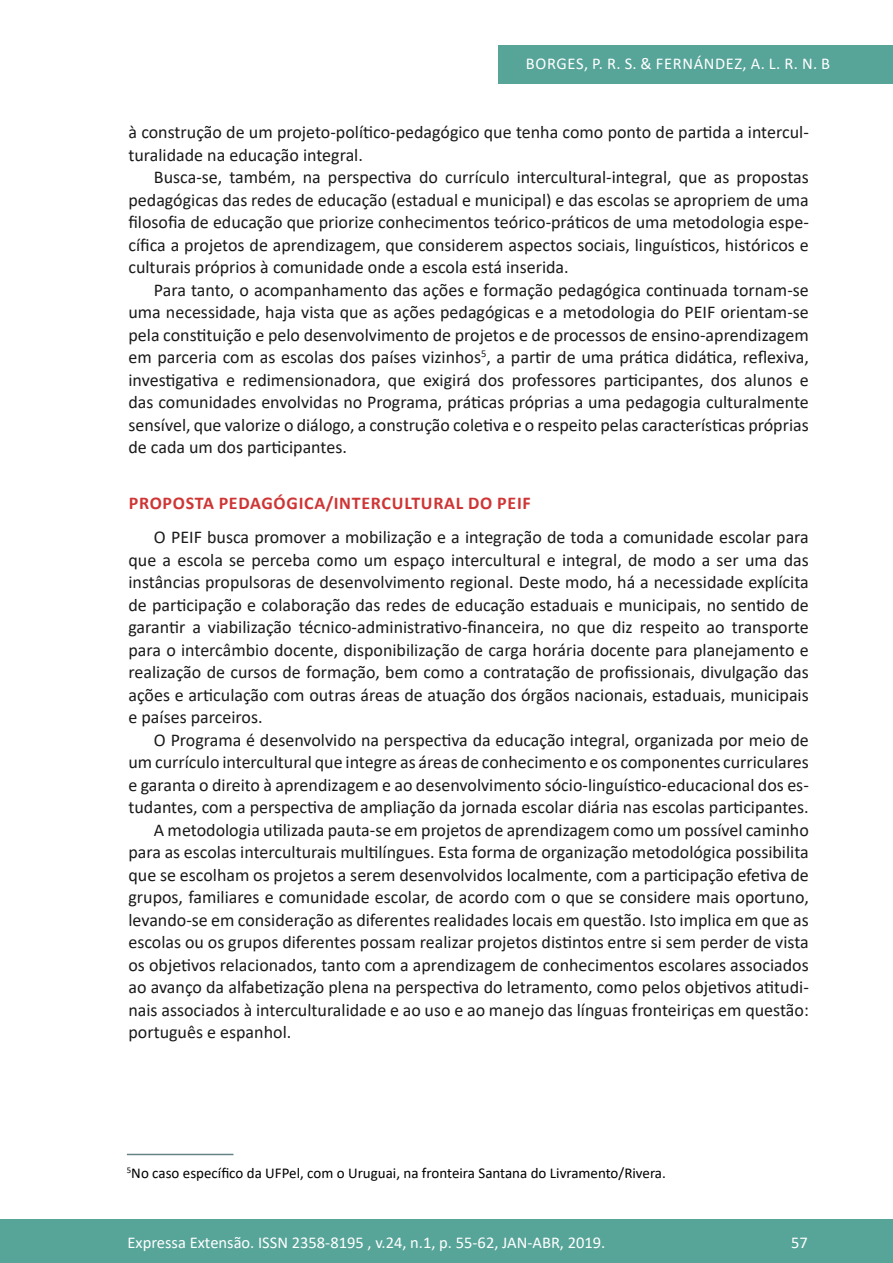
<style>
.page{position:relative;width:893px;height:1263px;background:#fff}
.page>*{position:absolute;margin:0;border:0;box-sizing:border-box;transform-origin:0 0}
.texto{font:18px/22.5px "Calibri";color:#1a1a1a;text-align:justify}
.subtitulo{font:700 18px "Calibri";letter-spacing:.04em;color:#cf3535}
.t1{font:16.5px "Calibri";color:#fff}
.t2{font:16.5px "Calibri";letter-spacing:.04em;color:#fff}
.t3{font:15px "Calibri";color:#000}
</style>
<div class="page">
<div style="left:0;top:1219px;width:893px;height:44px;background:#57a498"></div>
<div style="left:498px;top:45px;width:395px;height:39px;background:#57a498"></div>
<hr style="left:127px;top:1154px;width:106px;height:1px;background:#668387">
<p class="t2" style="left:526px;top:52px;width:306px">BORGES, P. R. S. &amp; FERNÁNDEZ, A. L. R. N. B</p>
<p class="texto" style="left:128px;top:121px;width:682px">à construção de um projeto-político-pedagógico que tenha como ponto de partida a intercul&shy;turalidade na educação integral.</p>
<p class="texto" style="left:128px;top:166px;width:682px;text-indent:26px">Busca-se, também, na perspectiva do currículo intercultural-integral, que as propostas pedagógicas das redes de educação (estadual e municipal) e das escolas se apropriem de uma filosofia de educação que priorize conhecimentos teórico-práticos de uma metodologia espe&shy;cífica a projetos de aprendizagem, que considerem aspectos sociais, linguísticos, históricos e culturais próprios à comunidade onde a escola está inserida.</p>
<p class="texto" style="left:128px;top:278px;width:682px;text-indent:26px">Para tanto, o acompanhamento das ações e formação pedagógica continuada tornam-se uma necessidade, haja vista que as ações pedagógicas e a metodologia do PEIF orientam-se pela constituição e pelo desenvolvimento de projetos e de processos de ensino-aprendizagem em parceria com as escolas dos países vizinhos<sup>5</sup>, a partir de uma prática didática, reflexiva, investigativa e redimensionadora, que exigirá dos professores participantes, dos alunos e das comunidades envolvidas no Programa, práticas próprias a uma pedagogia culturalmente sensível, que valorize o diálogo, a construção coletiva e o respeito pelas características próprias de cada um dos participantes.</p>
<p class="subtitulo" style="left:129px;top:490px;width:403px">PROPOSTA PEDAGÓGICA/INTERCULTURAL DO PEIF</p>
<p class="texto" style="left:128px;top:526px;width:682px;text-indent:26px">O PEIF busca promover a mobilização e a integração de toda a comunidade escolar para que a escola se perceba como um espaço intercultural e integral, de modo a ser uma das instâncias propulsoras de desenvolvimento regional. Deste modo, há a necessidade explícita de participação e colaboração das redes de educação estaduais e municipais, no sentido de garantir a viabilização técnico-administrativo-financeira, no que diz respeito ao transporte para o intercâmbio docente, disponibilização de carga horária docente para planejamento e realização de cursos de formação, bem como a contratação de profissionais, divulgação das ações e articulação com outras áreas de atuação dos órgãos nacionais, estaduais, municipais e países parceiros.</p>
<p class="texto" style="left:128px;top:728px;width:682px;text-indent:26px">O Programa é desenvolvido na perspectiva da educação integral, organizada por meio de um currículo intercultural que integre as áreas de conhecimento e os componentes curriculares e garanta o direito à aprendizagem e ao desenvolvimento sócio-linguístico-educacional dos es&shy;tudantes, com a perspectiva de ampliação da jornada escolar diária nas escolas participantes.</p>
<p class="texto" style="left:128px;top:818px;width:682px;text-indent:26px">A metodologia utilizada pauta-se em projetos de aprendizagem como um possível caminho para as escolas interculturais multilíngues. Esta forma de organização metodológica possibilita que se escolham os projetos a serem desenvolvidos localmente, com a participação efetiva de grupos, familiares e comunidade escolar, de acordo com o que se considere mais oportuno, levando-se em consideração as diferentes realidades locais em questão. Isto implica em que as escolas ou os grupos diferentes possam realizar projetos distintos entre si sem perder de vista os objetivos relacionados, tanto com a aprendizagem de conhecimentos escolares associados ao avanço da alfabetização plena na perspectiva do letramento, como pelos objetivos atitudi&shy;nais associados à interculturalidade e ao uso e ao manejo das línguas fronteiriças em questão: português e espanhol.</p>
<p class="t3" style="left:127px;top:1163px;width:540px"><sup>5</sup>No caso específico da UFPel, com o Uruguai, na fronteira Santana do Livramento/Rivera.</p>
<p class="t1" style="left:128px;top:1230px;width:479px">Expressa Extensão. ISSN 2358-8195 , v.24, n.1, p. 55-62, JAN-ABR, 2019.</p>
<p class="t1" style="left:791px;top:1230px;width:18px">57</p>
</div>
